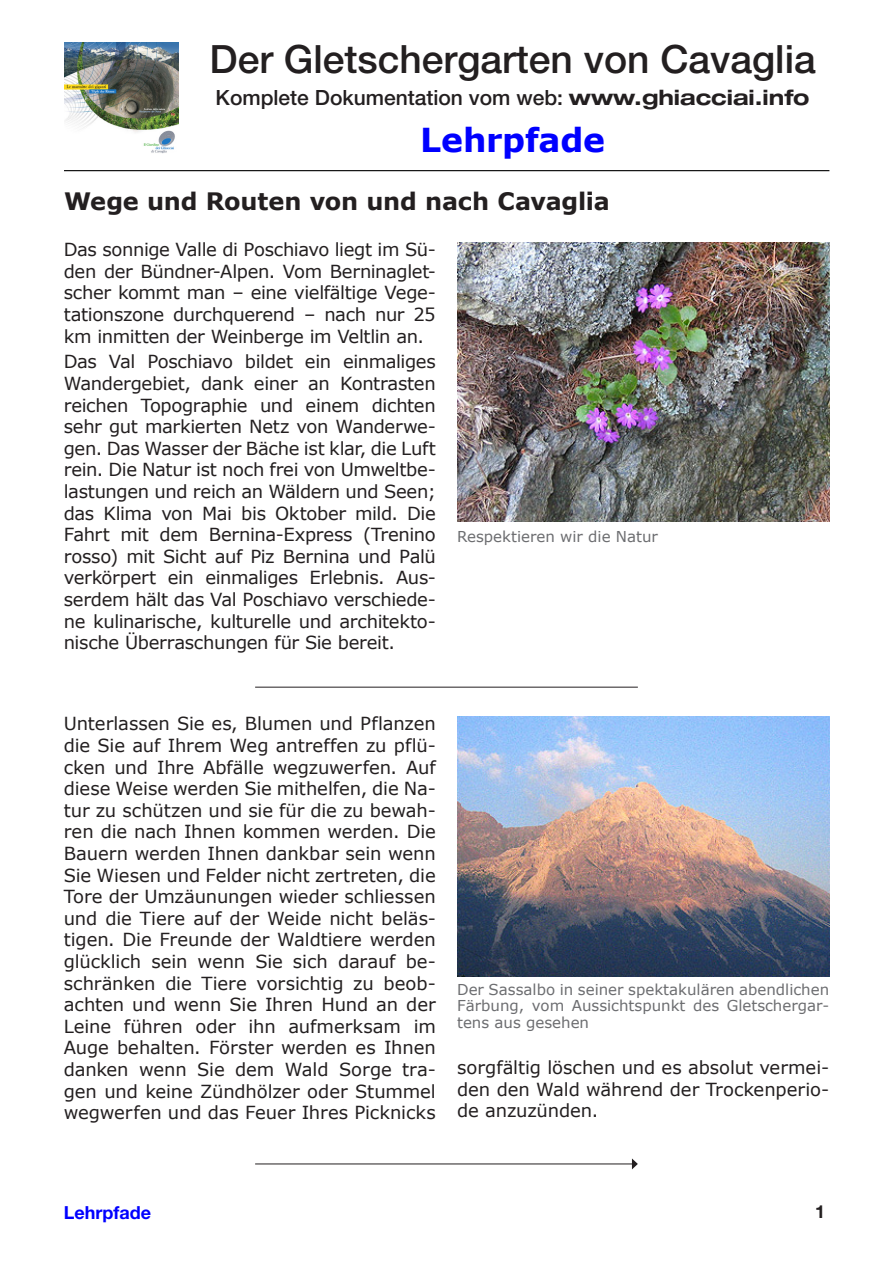
<style>
.page{position:relative;width:893px;height:1263px;background:#fff}
.page>*{position:absolute;margin:0;border:0;box-sizing:border-box;transform-origin:0 0}
.t1{font:500 39px "Helvetica Neue";color:#231f20}
.t2{font:700 33px "Verdana";letter-spacing:-.01em;color:#00f}
.t3{font:700 24px "Verdana";letter-spacing:-.01em;color:#231f20}
.t4{font:500 21px "Helvetica Neue";color:#231f20}
.t5{font:18px/21.6px "Verdana";letter-spacing:-.015em;color:#231f20;text-align:justify}
.t6{font:700 18px "Helvetica Neue";color:#00f}
.t7{font:700 18px "Helvetica Neue";color:#231f20}
.t8{font:15px/16.5px "Verdana";color:#6c6d70;text-align:justify}
.s1{font-weight:700;font-stretch:expanded}
</style>
<div class="page">
<img style="left:64px;top:43px;width:115px;height:110px">
<hr style="left:64px;top:170px;width:765px;height:1px;background:#000">
<img style="left:457px;top:242px;width:372px;height:279px">
<hr style="left:255px;top:687px;width:383px;height:1px;background:#231f20">
<img style="left:457px;top:716px;width:372px;height:260px">
<hr style="left:255px;top:1163px;width:378px;height:1px;background:#231f20">
<svg style="left:632px;top:1158px;width:6px;height:11px"></svg>
<h1 class="t1" style="left:209px;top:36px;width:608px">Der Gletschergarten von Cavaglia</h1>
<p class="t4" style="left:216px;top:85px;width:595px">Komplete Dokumentation vom web: <span class="s1">www.ghiacciai.info</span></p>
<h2 class="t2" style="left:420px;top:119px;width:186px">Lehrpfade</h2>
<h3 class="t3" style="left:64px;top:186px;width:547px">Wege und Routen von und nach Cavaglia</h3>
<p class="t5" style="left:64px;top:238px;width:374px">Das sonnige Valle di Poschiavo liegt im Sü&shy;den der Bündner-Alpen. Vom Berninaglet&shy;scher kommt man – eine vielfältige Vege&shy;tationszone durchquerend – nach nur 25 km inmitten der Weinberge im Veltlin an.</p>
<p class="t5" style="left:64px;top:350px;width:374px">Das Val Poschiavo bildet ein einmaliges Wandergebiet, dank einer an Kontrasten reichen Topographie und einem dichten sehr gut markierten Netz von Wanderwe&shy;gen. Das Wasser der Bäche ist klar, die Luft rein. Die Natur ist noch frei von Umweltbe&shy;lastungen und reich an Wäldern und Seen; das Klima von Mai bis Oktober mild. Die Fahrt mit dem Bernina-Express (Trenino rosso) mit Sicht auf Piz Bernina und Palü verkörpert ein einmaliges Erlebnis. Aus&shy;serdem hält das Val Poschiavo verschiede&shy;ne kulinarische, kulturelle und architekto&shy;nische Überraschungen für Sie bereit.</p>
<p class="t8" style="left:457px;top:528px;width:202px">Respektieren wir die Natur</p>
<p class="t5" style="left:64px;top:712px;width:374px">Unterlassen Sie es, Blumen und Pflanzen die Sie auf Ihrem Weg antreffen zu pflü&shy;cken und Ihre Abfälle wegzuwerfen. Auf diese Weise werden Sie mithelfen, die Na&shy;tur zu schützen und sie für die zu bewah&shy;ren die nach Ihnen kommen werden. Die Bauern werden Ihnen dankbar sein wenn Sie Wiesen und Felder nicht zertreten, die Tore der Umzäunungen wieder schliessen und die Tiere auf der Weide nicht beläs&shy;tigen. Die Freunde der Waldtiere werden glücklich sein wenn Sie sich darauf be&shy;schränken die Tiere vorsichtig zu beob&shy;achten und wenn Sie Ihren Hund an der Leine führen oder ihn aufmerksam im Auge behalten. Förster werden es Ihnen danken wenn Sie dem Wald Sorge tra&shy;gen und keine Zündhölzer oder Stummel wegwerfen und das Feuer Ihres Picknicks</p>
<p class="t8" style="left:457px;top:981px;width:374px">Der Sassalbo in seiner spektakulären abendlichen Färbung, vom Aussichtspunkt des Gletschergar&shy;tens aus gesehen</p>
<p class="t5" style="left:457px;top:1056px;width:374px">sorgfältig löschen und es absolut vermei&shy;den den Wald während der Trockenperio&shy;de anzuzünden.</p>
<p class="t6" style="left:64px;top:1201px;width:89px">Lehrpfade</p>
<p class="t7" style="left:815px;top:1201px;width:12px">1</p>
</div>
